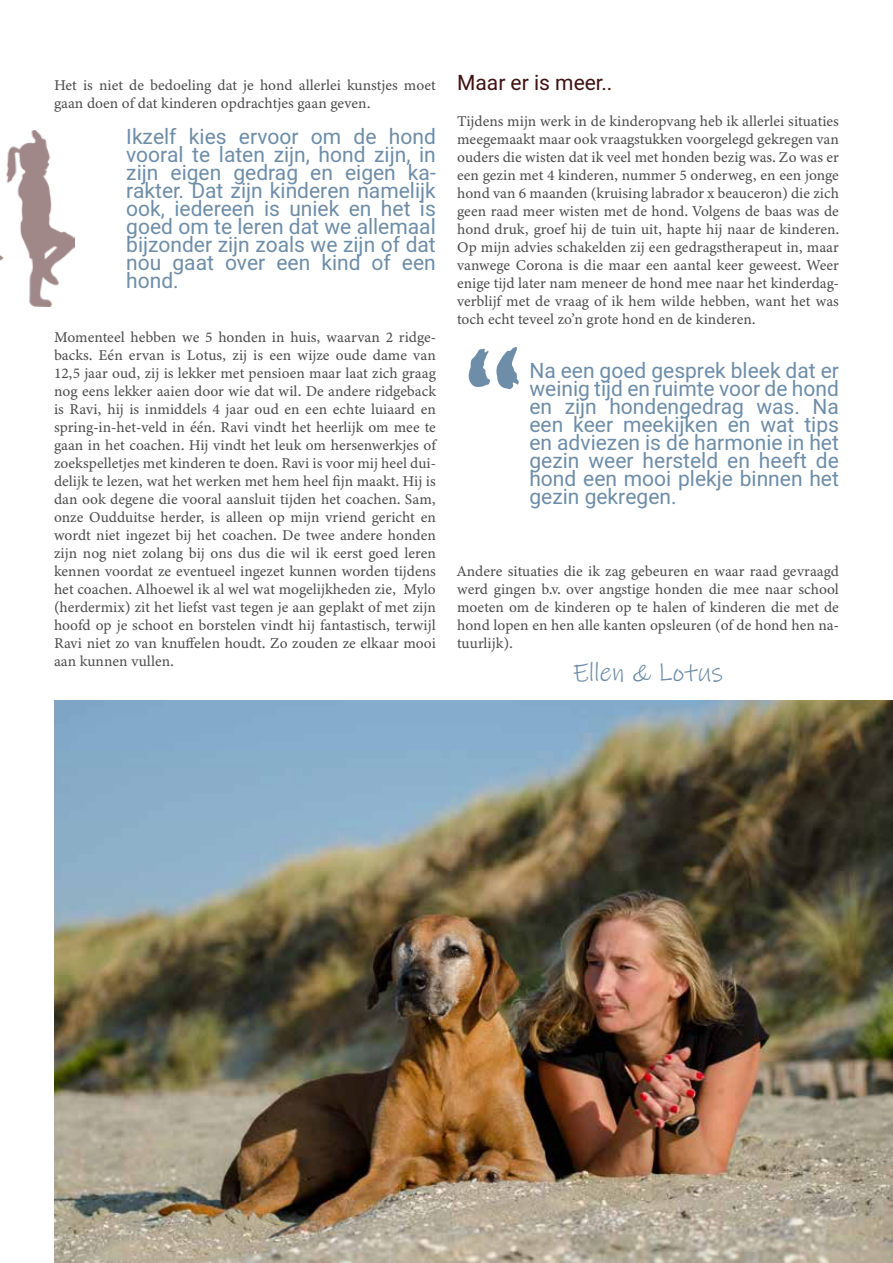
<style>
.page{position:relative;width:893px;height:1263px;background:#fff}
.page>*{position:absolute;margin:0;border:0;box-sizing:border-box;transform-origin:0 0}
.t1{font:210px "Active";color:#6d8da8}
.t2{font:27px "Ink Free";color:#6d8da8}
.t3{font:21px/18px "Heebo";color:#6d8da8;text-align:justify}
.t4{font:21px "Heebo";color:#401312}
.t5{font:15px/18px "Minion Variable Concept";color:#4d4d4f;text-align:justify}
</style>
<div class="page">
<img style="left:54px;top:700px;width:839px;height:563px">
<img style="left:0;top:130px;width:75px;height:176px">
<p class="t5" style="left:54px;top:76px;width:383px">Het is niet de bedoeling dat je hond allerlei kunstjes moet gaan doen of dat kinderen opdrachtjes gaan geven.</p>
<p class="t3" style="left:126px;top:128px;width:311px">Ikzelf kies ervoor om de hond vooral te laten zijn, hond zijn, in zijn eigen gedrag en eigen ka&shy;rakter. Dat zijn kinderen namelijk ook, iedereen is uniek en het is goed om te leren dat we allemaal bijzonder zijn zoals we zijn of dat nou gaat over een kind of een hond.</p>
<p class="t5" style="left:54px;top:328px;width:383px">Momenteel hebben we 5 honden in huis, waarvan 2 ridge&shy;backs. Eén ervan is Lotus, zij is een wijze oude dame van 12,5 jaar oud, zij is lekker met pensioen maar laat zich graag nog eens lekker aaien door wie dat wil. De andere ridgeback is Ravi, hij is inmiddels 4 jaar oud en een echte luiaard en spring-in-het-veld in één. Ravi vindt het heerlijk om mee te gaan in het coachen. Hij vindt het leuk om hersenwerkjes of zoekspelletjes met kinderen te doen. Ravi is voor mij heel dui&shy;delijk te lezen, wat het werken met hem heel fijn maakt. Hij is dan ook degene die vooral aansluit tijden het coachen. Sam, onze Oudduitse herder, is alleen op mijn vriend gericht en wordt niet ingezet bij het coachen. De twee andere honden zijn nog niet zolang bij ons dus die wil ik eerst goed leren kennen voordat ze eventueel ingezet kunnen worden tijdens het coachen. Alhoewel ik al wel wat mogelijkheden zie, Mylo (herdermix) zit het liefst vast tegen je aan geplakt of met zijn hoofd op je schoot en borstelen vindt hij fantastisch, terwijl Ravi niet zo van knuffelen houdt. Zo zouden ze elkaar mooi aan kunnen vullen.</p>
<h3 class="t4" style="left:457px;top:68px;width:157px">Maar er is meer..</h3>
<p class="t5" style="left:457px;top:112px;width:383px">Tijdens mijn werk in de kinderopvang heb ik allerlei situaties meegemaakt maar ook vraagstukken voorgelegd gekregen van ouders die wisten dat ik veel met honden bezig was. Zo was er een gezin met 4 kinderen, nummer 5 onderweg, en een jonge hond van 6 maanden (kruising labrador x beauceron) die zich geen raad meer wisten met de hond. Volgens de baas was de hond druk, groef hij de tuin uit, hapte hij naar de kinderen.<br>Op mijn advies schakelden zij een gedragstherapeut in, maar vanwege Corona is die maar een aantal keer geweest. Weer enige tijd later nam meneer de hond mee naar het kinderdag&shy;verblijf met de vraag of ik hem wilde hebben, want het was toch echt teveel zo’n grote hond en de kinderen.</p>
<h3 class="t3" style="left:529px;top:362px;width:311px">Na een goed gesprek bleek dat er weinig tijd en ruimte voor de hond en zijn hondengedrag was. Na een keer meekijken en wat tips en adviezen is de harmonie in het gezin weer hersteld en heeft de hond een mooi plekje binnen het gezin gekregen.</h3>
<h1 class="t1" style="left:468px;top:308px;width:66px">“</h1>
<p class="t5" style="left:457px;top:562px;width:383px">Andere situaties die ik zag gebeuren en waar raad gevraagd werd gingen b.v. over angstige honden die mee naar school moeten om de kinderen op te halen of kinderen die met de hond lopen en hen alle kanten opsleuren (of de hond hen na&shy;tuurlijk).</p>
<h2 class="t2" style="left:573px;top:653px;width:152px">Ellen &amp; Lotus</h2>
</div>
